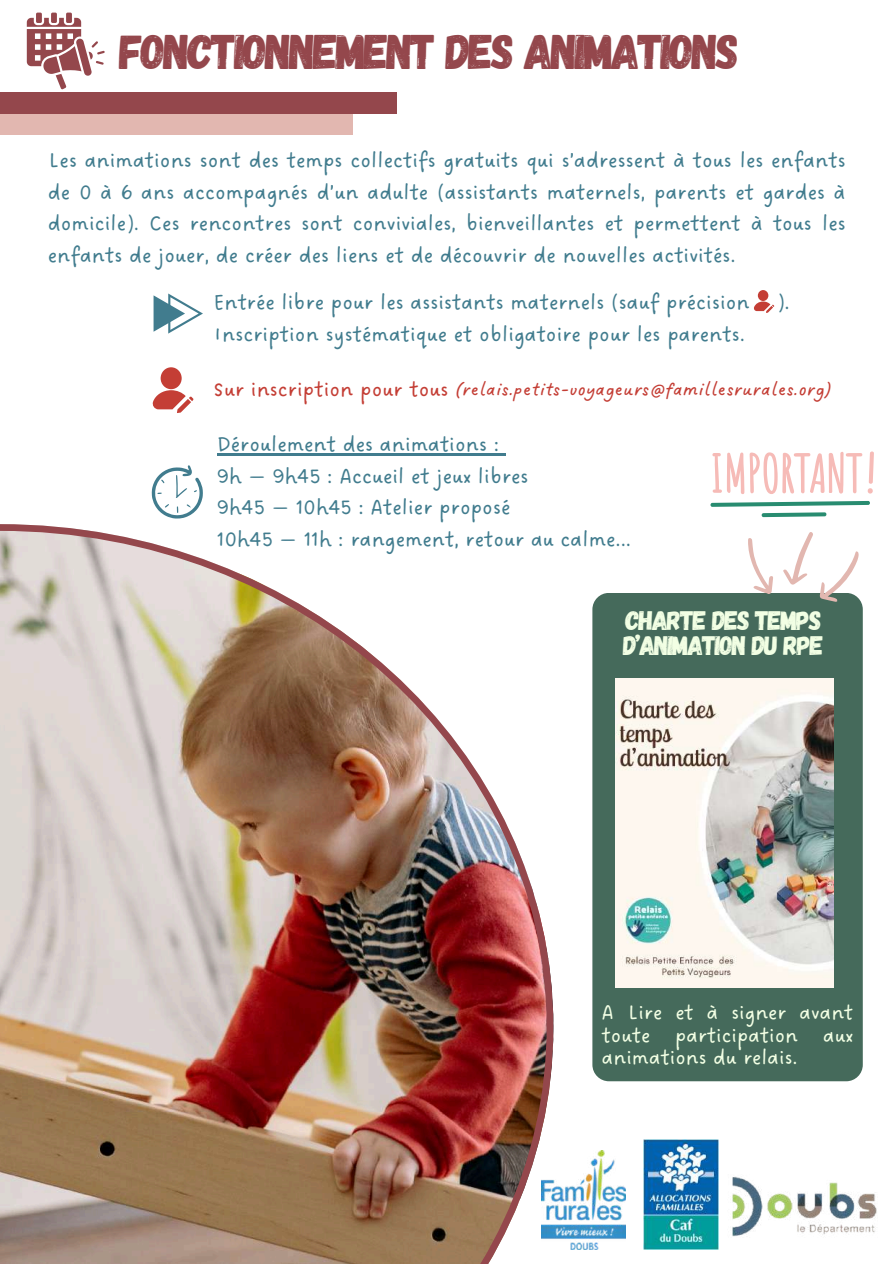
<style>
.page{position:relative;width:894px;height:1264px;background:#fff}
.page>*{position:absolute;margin:0;border:0;box-sizing:border-box;transform-origin:0 0}
.t1{font:48.45px "Gagalin";letter-spacing:-.05em;color:#94474c}
.t2{font:26.7px/25.2px "Gagalin";letter-spacing:-.05em;color:#f2ffe4}
.t3{font:22.5px/31.5px "DO Sans Regular";color:#417c8e}
.t4{font:22.5px "DO Sans Regular";color:#c43e35}
.t5{font:22.05px/22.4px "DO Sans Regular";color:#f2ffe4;text-align:justify}
.t6{font:19.5px "DO Sans Slanted";color:#c43e35}
</style>
<div class="page">
<img style="left:0;top:524px;width:553px;height:739px">
<img style="left:643px;top:1139px;width:75px;height:110px">
<img style="left:541px;top:1150px;width:84px;height:99px">
<img style="left:732px;top:1176px;width:145px;height:61px">
<svg style="left:27px;top:13px;width:77px;height:76px"></svg>
<div style="left:0;top:103px;width:352px;height:32px;background:#e2b7b0"></div>
<div style="left:0;top:93px;width:397px;height:21px;background:#94474c"></div>
<div style="left:592px;top:593px;width:270px;height:488px;background:#456a5b;border-radius:17px"></div>
<img style="left:615px;top:678px;width:218px;height:309px">
<svg style="left:710px;top:451px;width:164px;height:162px"></svg>
<svg style="left:152px;top:367px;width:41px;height:46px"></svg>
<svg style="left:152px;top:465px;width:51px;height:53px"></svg>
<svg style="left:754px;top:290px;width:20px;height:22px"></svg>
<svg style="left:153px;top:293px;width:50px;height:40px"></svg>
<hr style="left:217px;top:453px;width:282px;height:3px;background:#417c8e">
<svg style="left:499px;top:453px;width:7px;height:3px"></svg>
<h1 class="t1" style="left:119px;top:20px;width:621px">FONCTIONNEMENT DES ANIMATIONS</h1>
<p class="t3" style="left:48px;top:146px;width:799px;text-align:justify">Les animations sont des temps collectifs gratuits qui s’adressent à tous les enfants de 0 à 6 ans accompagnés d’un adulte (assistants maternels, parents et gardes à domicile). Ces rencontres sont conviviales, bienveillantes et permettent à tous les enfants de jouer, de créer des liens et de découvrir de nouvelles activités.</p>
<p class="t3" style="left:213px;top:288px;width:577px">Entrée libre pour les assistants maternels (sauf précision ).<br>Inscription systématique et obligatoire pour les parents.</p>
<p class="t4" style="left:213px;top:376px;width:236px">Sur inscription pour tous</p>
<p class="t6" style="left:456px;top:377px;width:376px">(relais.petits-voyageurs@famillesrurales.org)</p>
<p class="t3" style="left:217px;top:430px;width:415px">Déroulement des animations :<br>9h — 9h45 : Accueil et jeux libres<br>9h45 — 10h45 : Atelier proposé<br>10h45 — 11h : rangement, retour au calme...</p>
<p class="t2" style="left:623px;top:606px;width:202px">CHARTE DES TEMPS<br>D’ANIMATION DU RPE</p>
<p class="t5" style="left:601px;top:1002px;width:253px">A Lire et à signer avant toute participation aux animations du relais.</p>
</div>
